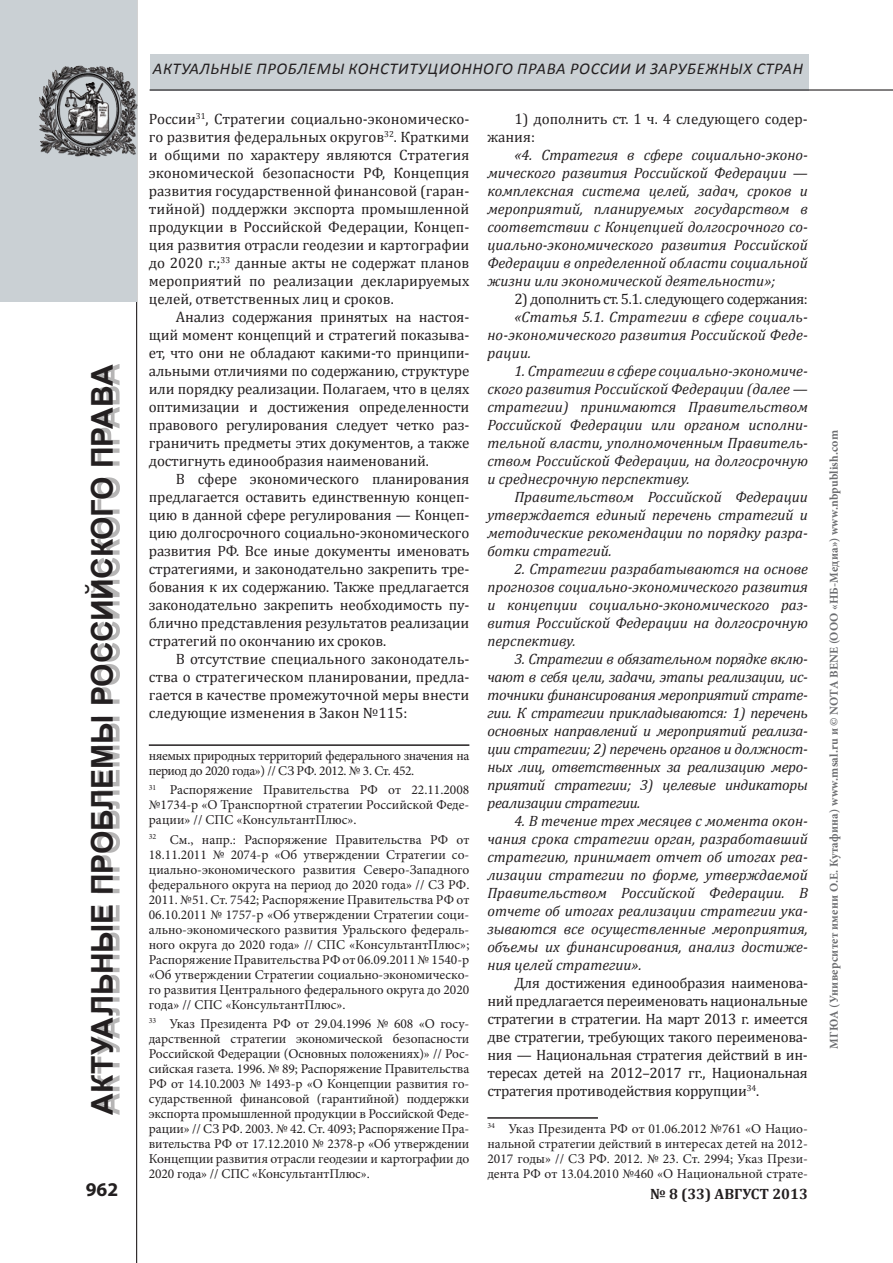
<style>
.page{position:relative;width:893px;height:1263px;background:#fff}
.page>*{position:absolute;margin:0;border:0;box-sizing:border-box;transform-origin:0 0}
.t1{font:700 30px "Arial";letter-spacing:-.005em;color:#231f20}
.t2{font:700 19.5px "Myriad Pro";color:#231f20}
.t3{font:italic 16.5px "Calibri";letter-spacing:.04em;color:#231f20}
.t4{font:15px/18px "Cambria";letter-spacing:-.01em;color:#231f20;text-align:justify}
.t5{font:italic 15px/18px "Cambria";color:#231f20;text-align:justify}
.t6{font:15px "Cambria";letter-spacing:-.03em;color:#231f20}
.t7{font:700 15px "Cambria";color:#231f20}
.t8{font:13.5px/15px "Minion Pro";letter-spacing:-.005em;color:#231f20;text-align:justify}
.t9{font:13.5px/15px "Minion Pro";letter-spacing:-.03em;color:#231f20}
.t10{font:700 12px "Minion Pro";letter-spacing:.02em;color:#6c6d70}
</style>
<div class="page">
<hr style="left:136px;top:0;width:1px;height:1263px;background:#231f20">
<div style="left:0;top:0;width:136px;height:301px;background:#cad0d4"></div>
<div style="left:92px;top:364px;width:28px;height:751px;background:#231f20;opacity:.33"></div>
<div style="left:150px;top:54px;width:658px;height:36px;background:#cad0d4"></div>
<hr style="left:150px;top:89px;width:743px;height:2px;background:#231f20">
<img style="left:39px;top:54px;width:99px;height:111px">
<hr style="left:149px;top:744px;width:320px;height:2px;background:#231f20">
<hr style="left:487px;top:1117px;width:111px;height:2px;background:#231f20">
<p class="t3" style="left:153px;top:58px;width:11px">актуал</p>
<p class="t3" style="left:210px;top:58px;width:58px">ьные проблем</p>
<p class="t3" style="left:332px;top:58px;width:20px">ы конститу</p>
<p class="t3" style="left:428px;top:58px;width:23px">ционного</p>
<p class="t3" style="left:517px;top:58px;width:5px">права</p>
<p class="t3" style="left:570px;top:58px;width:6px">россии</p>
<p class="t3" style="left:635px;top:58px;width:18px">и зарубе</p>
<p class="t3" style="left:705px;top:58px;width:58px">жных стран</p>
<p class="t4" style="left:149px;top:110px;width:322px">России<sup>31</sup>, Стратегии социально-экономическо&shy;го развития федеральных округов<sup>32</sup>. Краткими и общими по характеру являются Стратегия экономической безопасности РФ, Концепция развития государственной финансовой (гаран&shy;тийной) поддержки экспорта промышленной продукции в Российской Федерации, Концеп&shy;ция развития отрасли геодезии и картографии до 2020 г.;<sup>33</sup> данные акты не содержат планов мероприятий по реализации декларируемых целей, ответственных лиц и сроков.</p>
<p class="t4" style="left:149px;top:308px;width:322px;text-indent:27px">Анализ содержания принятых на настоя&shy;щий момент концепций и стратегий показыва&shy;ет, что они не обладают какими-то принципи&shy;альными отличиями по содержанию, структуре или порядку реализации. Полагаем, что в целях оптимизации и достижения определенности правового регулирования следует четко раз&shy;граничить предметы этих документов, а также достигнуть единообразия наименований.</p>
<p class="t4" style="left:149px;top:470px;width:322px;text-indent:27px">В сфере экономического планирования предлагается оставить единственную концеп&shy;цию в данной сфере регулирования — Концеп&shy;цию долгосрочного социально-экономического развития РФ. Все иные документы именовать стратегиями, и законодательно закрепить тре&shy;бования к их содержанию. Также предлагается законодательно закрепить необходимость пу&shy;блично представления результатов реализации стратегий по окончанию их сроков.</p>
<p class="t4" style="left:149px;top:650px;width:322px;text-indent:27px">В отсутствие специального законодатель&shy;ства о стратегическом планировании, предла&shy;гается в качестве промежуточной меры внести следующие изменения в Закон №115:</p>
<p class="t9" style="left:149px;top:748px;width:322px">няемых природных территорий федерального значения на период до 2020 года») // СЗ РФ. 2012. № 3. Ст. 452.</p>
<p class="t8" style="left:149px;top:783px;width:322px"><sup>31</sup> Распоряжение Правительства РФ от 22.11.2008 №1734-р «О Транспортной стратегии Российской Феде&shy;рации» // СПС «КонсультантПлюс».</p>
<p class="t8" style="left:149px;top:832px;width:322px"><sup>32</sup> См., напр.: Распоряжение Правительства РФ от 18.11.2011 № 2074-р «Об утверждении Стратегии со&shy;циально-экономического развития Северо-Западного федерального округа на период до 2020 года» // СЗ РФ.<br>2011. №51. Ст. 7542; Распоряжение Правительства РФ от 06.10.2011 № 1757-р «Об утверждении Стратегии соци&shy;ально-экономического развития Уральского федераль&shy;ного округа до 2020 года» // СПС «КонсультантПлюс»; Распоряжение Правительства РФ от 06.09.2011 № 1540-р «Об утверждении Стратегии социально-экономическо&shy;го развития Центрального федерального округа до 2020 года» // СПС «КонсультантПлюс».</p>
<p class="t8" style="left:149px;top:1016px;width:322px"><sup>33</sup> Указ Президента РФ от 29.04.1996 № 608 «О госу&shy;дарственной стратегии экономической безопасности Российской Федерации (Основных положениях)» // Рос&shy;сийская газета. 1996. № 89; Распоряжение Правительства РФ от 14.10.2003 № 1493-р «О Концепции развития го&shy;сударственной финансовой (гарантийной) поддержки экспорта промышленной продукции в Российской Феде&shy;рации» // СЗ РФ. 2003. № 42. Ст. 4093; Распоряжение Пра&shy;вительства РФ от 17.12.2010 № 2378-р «Об утверждении Концепции развития отрасли геодезии и картографии до 2020 года» // СПС «КонсультантПлюс».</p>
<p class="t4" style="left:487px;top:110px;width:322px;text-indent:27px">1) дополнить ст. 1 ч. 4 следующего содер&shy;жания:</p>
<p class="t5" style="left:487px;top:146px;width:322px;text-indent:27px">«4. Стратегия в сфере социально-эконо&shy;мического развития Российской Федерации — комплексная система целей, задач, сроков и мероприятий, планируемых государством в соответствии с Концепцией долгосрочного со&shy;циально-экономического развития Российской Федерации в определенной области социальной жизни или экономической деятельности»;</p>
<p class="t6" style="left:514px;top:290px;width:295px">2) дополнить ст. 5.1. следующего содержания:</p>
<p class="t5" style="left:487px;top:308px;width:322px;text-indent:27px">«Статья 5.1. Стратегии в сфере социаль&shy;но-экономического развития Российской Феде&shy;рации.</p>
<p class="t5" style="left:487px;top:362px;width:322px;text-indent:27px">1. Стратегии в сфере социально-экономиче&shy;ского развития Российской Федерации (далее — стратегии) принимаются Правительством Российской Федерации или органом исполни&shy;тельной власти, уполномоченным Правитель&shy;ством Российской Федерации, на долгосрочную и среднесрочную перспективу.</p>
<p class="t5" style="left:487px;top:488px;width:322px;text-indent:27px">Правительством Российской Федерации утверждается единый перечень стратегий и методические рекомендации по порядку разра&shy;ботки стратегий.</p>
<p class="t5" style="left:487px;top:560px;width:322px;text-indent:27px">2. Стратегии разрабатываются на основе прогнозов социально-экономического развития и концепции социально-экономического раз&shy;вития Российской Федерации на долгосрочную перспективу.</p>
<p class="t5" style="left:487px;top:650px;width:322px;text-indent:27px">3. Стратегии в обязательном порядке вклю&shy;чают в себя цели, задачи, этапы реализации, ис&shy;точники финансирования мероприятий страте&shy;гии. К стратегии прикладываются: 1) перечень основных направлений и мероприятий реализа&shy;ции стратегии; 2) перечень органов и должност&shy;ных лиц, ответственных за реализацию меро&shy;приятий стратегии; 3) целевые индикаторы реализации стратегии.</p>
<p class="t5" style="left:487px;top:812px;width:322px;text-indent:27px">4. В течение трех месяцев с момента окон&shy;чания срока стратегии орган, разработавший стратегию, принимает отчет об итогах реа&shy;лизации стратегии по форме, утверждаемой Правительством Российской Федерации. В отчете об итогах реализации стратегии ука&shy;зываются все осуществленные мероприятия, объемы их финансирования, анализ достиже&shy;ния целей стратегии».</p>
<p class="t4" style="left:487px;top:974px;width:322px;text-indent:27px">Для достижения единообразия наименова&shy;ний предлагается переименовать национальные стратегии в стратегии. На март 2013 г. имеется две стратегии, требующих такого переименова&shy;ния — Национальная стратегия действий в ин&shy;тересах детей на 2012–2017 гг., Национальная стратегия противодействия коррупции<sup>34</sup>.</p>
<p class="t8" style="left:487px;top:1121px;width:322px"><sup>34</sup> Указ Президента РФ от 01.06.2012 №761 «О Нацио&shy;нальной стратегии действий в интересах детей на 2012- 2017 годы» // СЗ РФ. 2012. № 23. Ст. 2994; Указ Прези&shy;дента РФ от 13.04.2010 №460 «О Национальной страте-</p>
<h1 class="t1" style="left:83px;top:1115px;width:747px;rotate:-90deg">Актуальные проблемы российского права</h1>
<h2 class="t2" style="left:86px;top:1177px;width:34px">962</h2>
<p class="t7" style="left:650px;top:1183px;width:159px">№ 8 (33) август 2013</p>
<p class="t10" style="left:825px;top:1048px;width:620px;rotate:-90deg">МГЮА (Университет имени О.Е. Кутафина) www.msal.ru и © NOTA BENE (ООО «НБ-Медиа») www.nbpublish.com</p>
</div>
